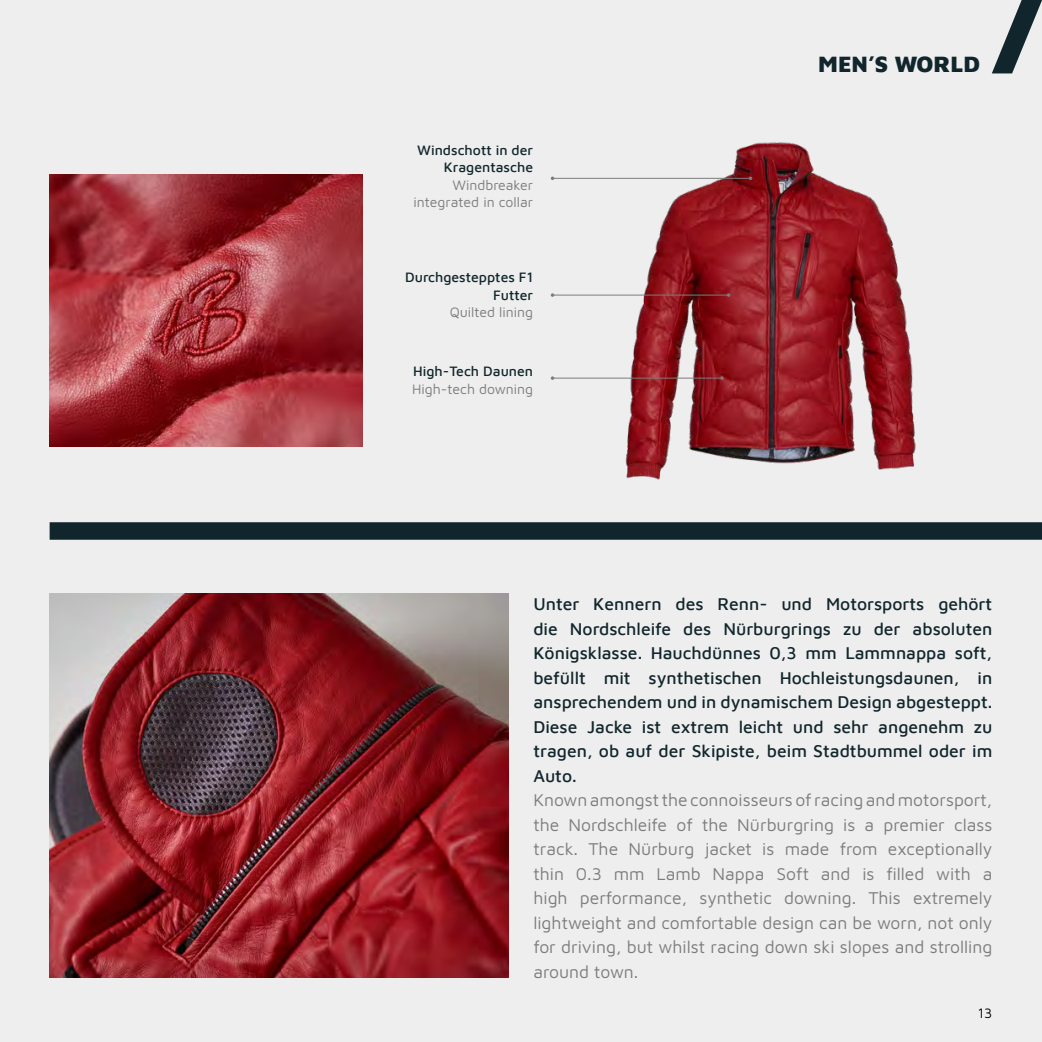
<style>
.page{position:relative;width:1042px;height:1042px;background:#eee}
.page>*{position:absolute;margin:0;border:0;box-sizing:border-box;transform-origin:0 0}
.t1{font:900 22.75px "Maven Pro";color:#11262c}
.t2{font:17.5px/24.5px "Maven Pro";color:#7c7c7c;text-align:justify}
.t3{font:500 17.5px/24.5px "Maven Pro";color:#11262c;text-align:justify}
.t4{font:500 14px/17.5px "Maven Pro";color:#11262c;text-align:right}
.t5{font:14px/17.5px "Maven Pro";color:#7c7c7c;text-align:right}
.t6{font:14px "Maven Pro";color:#000}
</style>
<div class="page">
<svg style="left:992px;top:0;width:50px;height:73px"></svg>
<img style="left:619px;top:142px;width:297px;height:338px">
<img style="left:50px;top:593px;width:458px;height:385px">
<img style="left:50px;top:175px;width:313px;height:272px">
<hr style="left:552px;top:178px;width:198px;height:1px;background:#7c7c7c">
<hr style="left:552px;top:378px;width:170px;height:1px;background:#7c7c7c">
<svg style="left:720px;top:376px;width:4px;height:4px"></svg>
<hr style="left:552px;top:295px;width:176px;height:1px;background:#7c7c7c">
<div style="left:50px;top:522px;width:992px;height:18px;background:#11262c"></div>
<p class="t4" style="left:417px;top:140px;width:117px">Windschott in der<br>Kragentasche</p>
<p class="t5" style="left:413px;top:175px;width:121px">Windbreaker integrated in collar</p>
<p class="t4" style="left:405px;top:268px;width:129px">Durchgestepptes F1<br>Futter</p>
<p class="t5" style="left:450px;top:303px;width:85px">Quilted lining</p>
<p class="t4" style="left:413px;top:361px;width:121px">High-Tech Daunen</p>
<p class="t5" style="left:412px;top:379px;width:122px">High-tech downing</p>
<h1 class="t1" style="left:818px;top:47px;width:163px">MEN’S WORLD</h1>
<p class="t3" style="left:533px;top:591px;width:460px">Unter Kennern des Renn- und Motorsports gehört die Nordschleife des Nürburgrings zu der absoluten Königsklasse. Hauchdünnes 0,3 mm Lammnappa soft, befüllt mit synthetischen Hochleistungsdaunen, in ansprechendem und in dynamischem Design abgesteppt.<br>Diese Jacke ist extrem leicht und sehr angenehm zu tragen, ob auf der Skipiste, beim Stadtbummel oder im Auto.</p>
<p class="t2" style="left:533px;top:787px;width:460px">Known amongst the connoisseurs of racing and motorsport, the Nordschleife of the Nürburgring is a premier class track. The Nürburg jacket is made from exceptionally thin 0.3 mm Lamb Nappa Soft and is filled with a high performance, synthetic downing. This extremely lightweight and comfortable design can be worn, not only for driving, but whilst racing down ski slopes and strolling around town.</p>
<p class="t6" style="left:978px;top:1004px;width:16px">13</p>
</div>
